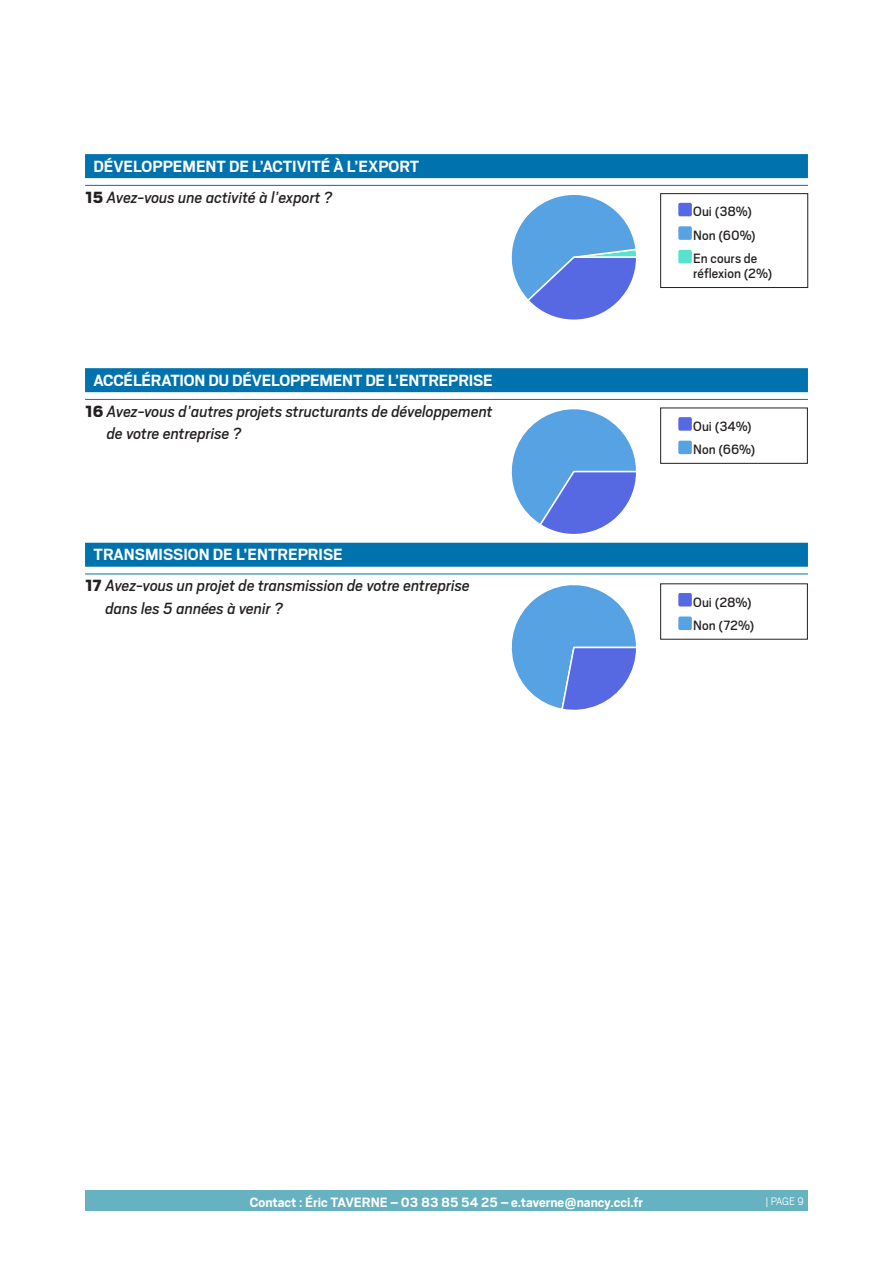
<style>
.page{position:relative;width:893px;height:1263px;background:#fff}
.page>*{position:absolute;margin:0;border:0;box-sizing:border-box;transform-origin:0 0}
.t1{font:italic 18px/22.5px "Scout";color:#231f20}
.sous_titre{font:700 18px "Scout";color:#fff}
.Légende{font:15px/15px "Scout";color:#231f20}
.t2{font:700 15px "Scout";color:#fff}
.t3{font:300 12px "Scout";color:#fff}
.s1{font-weight:900;font-style:normal}
</style>
<div class="page">
<div style="left:85px;top:1191px;width:723px;height:20px;background:#66b2c0"></div>
<div style="left:85px;top:154px;width:723px;height:24px;background:#0072ae"></div>
<hr style="left:85px;top:185px;width:723px;height:1px;background:#0072ae">
<div style="left:85px;top:368px;width:723px;height:24px;background:#0072ae"></div>
<hr style="left:85px;top:399px;width:723px;height:1px;background:#0072ae">
<div style="left:85px;top:543px;width:723px;height:24px;background:#0072ae"></div>
<hr style="left:85px;top:574px;width:723px;height:1px;background:#0072ae">
<svg style="left:507px;top:154px;width:131px;height:166px"></svg>
<svg style="left:507px;top:368px;width:131px;height:342px"></svg>
<svg style="left:660px;top:193px;width:148px;height:95px"></svg>
<svg style="left:660px;top:408px;width:148px;height:56px"></svg>
<svg style="left:660px;top:583px;width:148px;height:57px"></svg>
<p class="sous_titre" style="left:94px;top:156px;width:327px">DÉVELOPPEMENT DE L’ACTIVITÉ À L’EXPORT</p>
<p class="t1" style="left:85px;top:185px;width:249px"><span class="s1">15</span> Avez-vous une activité à l’export ?</p>
<p class="sous_titre" style="left:94px;top:370px;width:401px">ACCÉLÉRATION DU DÉVELOPPEMENT DE L’ENTREPRISE</p>
<p class="t1" style="left:107px;top:399px;width:387px;text-indent:-22px"><span class="s1">16</span> Avez-vous d’autres projets structurants de développement de votre entreprise ?</p>
<p class="sous_titre" style="left:94px;top:545px;width:251px">TRANSMISSION DE L’ENTREPRISE</p>
<p class="t1" style="left:105px;top:574px;width:366px;text-indent:-20px"><span class="s1">17</span> Avez-vous un projet de transmission de votre entreprise dans les 5 années à venir ?</p>
<p class="Légende" style="left:693px;top:203px;width:60px">Oui (38%)</p>
<p class="Légende" style="left:693px;top:227px;width:64px">Non (60%)</p>
<p class="Légende" style="left:693px;top:250px;width:81px">En cours de réflexion (2%)</p>
<p class="Légende" style="left:693px;top:418px;width:60px">Oui (34%)</p>
<p class="Légende" style="left:693px;top:441px;width:64px">Non (66%)</p>
<p class="Légende" style="left:693px;top:594px;width:60px">Oui (28%)</p>
<p class="Légende" style="left:693px;top:617px;width:63px">Non (72%)</p>
<p class="t2" style="left:250px;top:1194px;width:395px">Contact : Éric TAVERNE – 03 83 85 54 25 – e.taverne@nancy.cci.fr</p>
<p class="t3" style="left:765px;top:1193px;width:40px">| PAGE 9</p>
</div>
